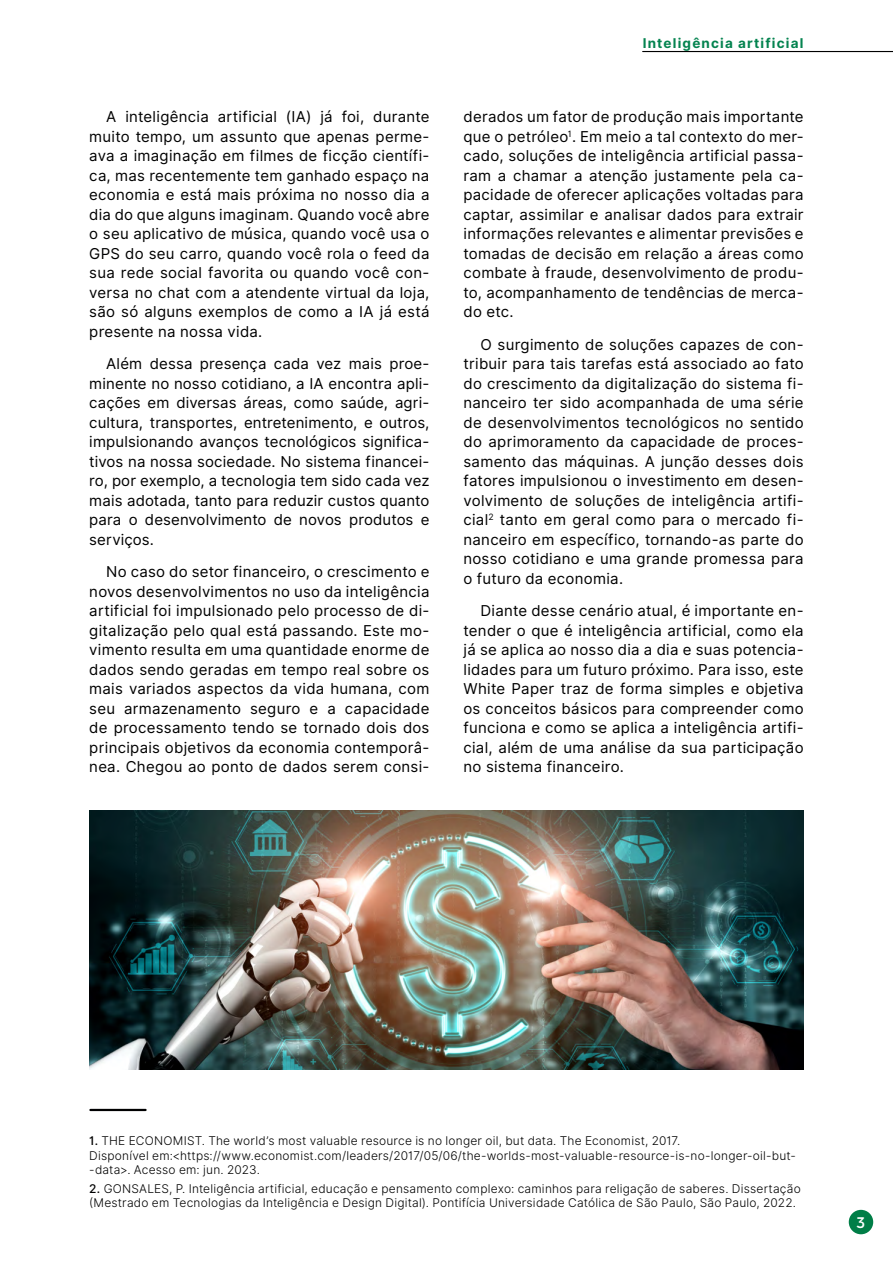
<style>
.page{position:relative;width:893px;height:1263px;background:#fff}
.page>*{position:absolute;margin:0;border:0;box-sizing:border-box;transform-origin:0 0}
.t1{font:15px/19.5px "Inter";letter-spacing:.015em;color:#000001;text-align:justify}
.t2{font:700 15px "Uni Neue";color:#fff}
.t3{font:700 13.5px "Inter";letter-spacing:.09em;color:#04834f}
.t4{font:12px/14.4px "Inter Light BETA";letter-spacing:.015em;color:#000001}
.s1{font-family:"Inter";font-weight:500}
</style>
<div class="page">
<hr style="left:643px;top:51px;width:250px;height:1px;background:#000">
<div style="left:849px;top:1210px;width:24px;height:24px;background:#007e47;border-radius:50%"></div>
<hr style="left:90px;top:1109px;width:56px;height:2px;background:#000001">
<img style="left:89px;top:811px;width:715px;height:259px">
<p class="t1" style="left:89px;top:107px;width:342px;text-indent:17px">A inteligência artificial (IA) já foi, durante muito tempo, um assunto que apenas perme&shy;ava a imaginação em filmes de ficção científi&shy;ca, mas recentemente tem ganhado espaço na economia e está mais próxima no nosso dia a dia do que alguns imaginam. Quando você abre o seu aplicativo de música, quando você usa o GPS do seu carro, quando você rola o feed da sua rede social favorita ou quando você con&shy;versa no chat com a atendente virtual da loja, são só alguns exemplos de como a IA já está presente na nossa vida.</p>
<p class="t1" style="left:89px;top:354px;width:342px;text-indent:17px">Além dessa presença cada vez mais proe&shy;minente no nosso cotidiano, a IA encontra apli&shy;cações em diversas áreas, como saúde, agri&shy;cultura, transportes, entretenimento, e outros, impulsionando avanços tecnológicos significa&shy;tivos na nossa sociedade. No sistema financei&shy;ro, por exemplo, a tecnologia tem sido cada vez mais adotada, tanto para reduzir custos quanto para o desenvolvimento de novos produtos e serviços.</p>
<p class="t1" style="left:89px;top:562px;width:342px;text-indent:17px">No caso do setor financeiro, o crescimento e novos desenvolvimentos no uso da inteligência artificial foi impulsionado pelo processo de di&shy;gitalização pelo qual está passando. Este mo&shy;vimento resulta em uma quantidade enorme de dados sendo geradas em tempo real sobre os mais variados aspectos da vida humana, com seu armazenamento seguro e a capacidade de processamento tendo se tornado dois dos principais objetivos da economia contemporâ&shy;nea. Chegou ao ponto de dados serem consi-</p>
<p class="t3" style="left:643px;top:33px;width:162px">Inteligência artificial</p>
<p class="t1" style="left:463px;top:107px;width:342px">derados um fator de produção mais importante que o petróleo<sup>1</sup>. Em meio a tal contexto do mer&shy;cado, soluções de inteligência artificial passa&shy;ram a chamar a atenção justamente pela ca&shy;pacidade de oferecer aplicações voltadas para captar, assimilar e analisar dados para extrair informações relevantes e alimentar previsões e tomadas de decisão em relação a áreas como combate à fraude, desenvolvimento de produ&shy;to, acompanhamento de tendências de merca&shy;do etc.</p>
<p class="t1" style="left:463px;top:335px;width:342px;text-indent:17px">O surgimento de soluções capazes de con&shy;tribuir para tais tarefas está associado ao fato do crescimento da digitalização do sistema fi&shy;nanceiro ter sido acompanhada de uma série de desenvolvimentos tecnológicos no sentido do aprimoramento da capacidade de proces&shy;samento das máquinas. A junção desses dois fatores impulsionou o investimento em desen&shy;volvimento de soluções de inteligência artifi&shy;cial<sup>2</sup> tanto em geral como para o mercado fi&shy;nanceiro em específico, tornando-as parte do nosso cotidiano e uma grande promessa para o futuro da economia.</p>
<p class="t1" style="left:463px;top:601px;width:342px;text-indent:17px">Diante desse cenário atual, é importante en&shy;tender o que é inteligência artificial, como ela já se aplica ao nosso dia a dia e suas potencia&shy;lidades para um futuro próximo. Para isso, este White Paper traz de forma simples e objetiva os conceitos básicos para compreender como funciona e como se aplica a inteligência artifi&shy;cial, além de uma análise da sua participação no sistema financeiro.</p>
<p class="t4" style="left:89px;top:1134px;width:708px"><span class="s1">1.</span> THE ECONOMIST. The world’s most valuable resource is no longer oil, but data. The Economist, 2017.<br>Disponível em:&lt;https://www.economist.com/leaders/2017/05/06/the-worlds-most-valuable-resource-is-no-longer-oil-but--data&gt;. Acesso em: jun. 2023.</p>
<p class="t4" style="left:89px;top:1181px;width:713px"><span class="s1">2.</span> GONSALES, P. Inteligência artificial, educação e pensamento complexo: caminhos para religação de saberes. Dissertação (Mestrado em Tecnologias da Inteligência e Design Digital). Pontifícia Universidade Católica de São Paulo, São Paulo, 2022.</p>
<p class="t2" style="left:857px;top:1213px;width:10px">3</p>
</div>
